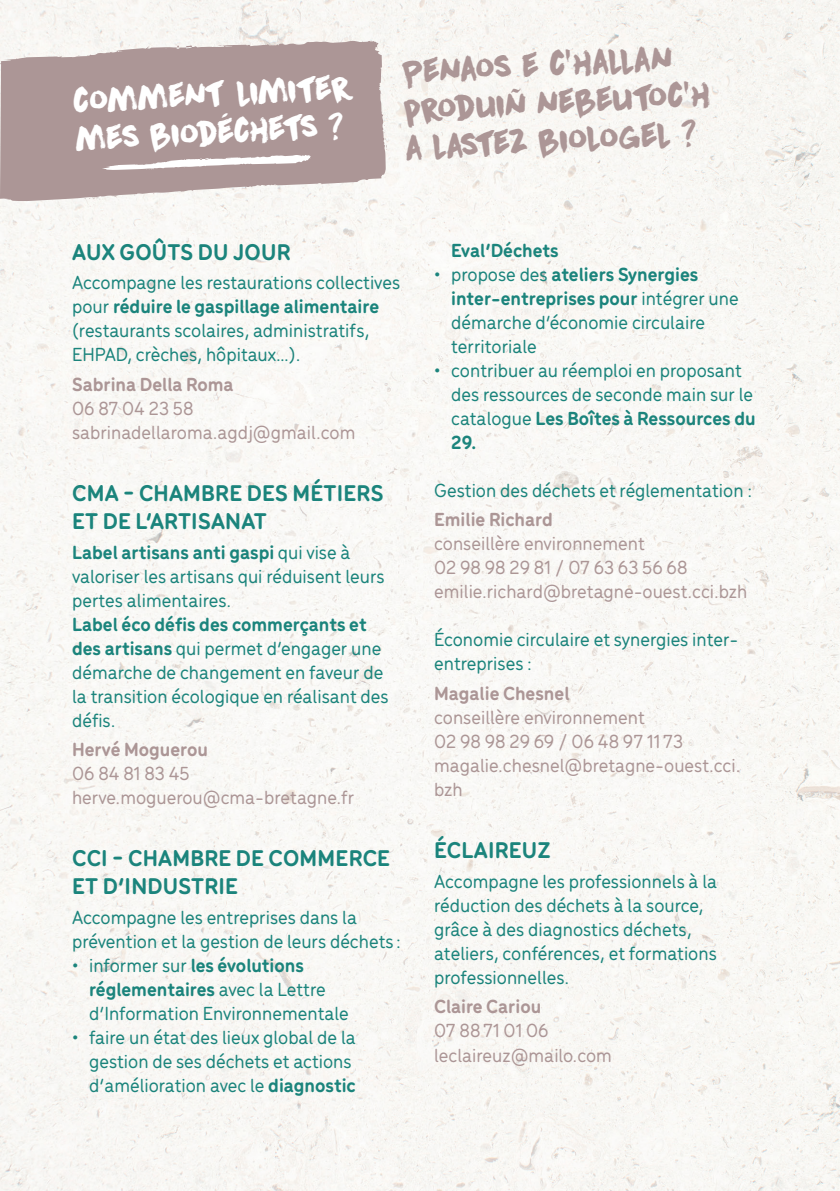
<style>
.page{position:relative;width:840px;height:1191px;background:#fff}
.page>*{position:absolute;margin:0;border:0;box-sizing:border-box;transform-origin:0 0}
.t1{font:32px/38px "DK Downward Fall";color:#ac9696}
.t2{font:32px/38px "DK Downward Fall";color:#fff}
.t3{font:700 24px/28px "Menco";letter-spacing:.01em;color:#1b847c}
.t4{font:500 20px/24px "Menco";color:#1b847c}
.t5{font:500 20px/24px "Menco";color:#ac9696}
.t6{font:700 20px "Menco";color:#ac9696}
.t7{font:700 20px "Menco";color:#1b847c}
.s1{font-weight:700}
</style>
<div class="page">
<div style="left:0;top:0;width:839px;height:1191px;background:#f9f8f4"></div>
<svg style="left:0;top:40px;width:386px;height:161px;background:#b7a4a4"></svg>
<h1 class="t2" style="left:72px;top:81px;width:283px;rotate:-3deg">comment limiter mes biodéchets ?</h1>
<h1 class="t1" style="left:400px;top:51px;width:309px;rotate:-3deg">Penaos e c’hallan produiñ nebeutoc’h a lastez biologel ?</h1>
<p class="t3" style="left:72px;top:236px;width:220px">AUX GOÛTS DU JOUR</p>
<p class="t4" style="left:72px;top:269px;width:329px">Accompagne les restaurations collectives pour <span class="s1">réduire le gaspillage alimentaire </span>(restaurants scolaires, administratifs, EHPAD, crèches, hôpitaux…).</p>
<p class="t6" style="left:72px;top:369px;width:163px">Sabrina Della Roma</p>
<p class="t5" style="left:72px;top:395px;width:285px">06 87 04 23 58 sabrinadellaroma.agdj@gmail.com</p>
<p class="t3" style="left:72px;top:477px;width:312px">CMA - CHAMBRE DES MÉTIERS<br>ET DE L’ARTISANAT</p>
<p class="t4" style="left:72px;top:539px;width:314px"><span class="s1">Label artisans anti gaspi</span> qui vise à valoriser les artisans qui réduisent leurs pertes alimentaires.</p>
<p class="t4" style="left:72px;top:611px;width:318px"><span class="s1">Label éco défis des commerçants et des artisans</span> qui permet d’engager une démarche de changement en faveur de la transition écologique en réalisant des défis.</p>
<p class="t6" style="left:72px;top:735px;width:137px">Hervé Moguerou</p>
<p class="t5" style="left:72px;top:760px;width:284px">06 84 81 83 45 herve.moguerou@cma-bretagne.fr</p>
<p class="t3" style="left:72px;top:843px;width:319px">CCI - CHAMBRE DE COMMERCE<br>ET D’INDUSTRIE</p>
<p class="t4" style="left:72px;top:904px;width:330px">Accompagne les entreprises dans la prévention et la gestion de leurs déchets :</p>
<p class="t4" style="left:89px;top:952px;width:261px;text-indent:-17px">• informer sur <span class="s1">les évolutions réglementaires</span> avec la Lettre d’Information Environnementale</p>
<p class="t4" style="left:89px;top:1024px;width:268px;text-indent:-17px">• faire un état des lieux global de la gestion de ses déchets et actions d’amélioration avec le <span class="s1">diagnostic</span></p>
<p class="t7" style="left:451px;top:235px;width:109px">Eval’Déchets</p>
<p class="t4" style="left:451px;top:261px;width:289px;text-indent:-17px">• propose des <span class="s1">ateliers Synergies inter-entreprises pour</span> intégrer une démarche d’économie circulaire territoriale</p>
<p class="t4" style="left:451px;top:357px;width:306px;text-indent:-17px">• contribuer au réemploi en proposant des ressources de seconde main sur le catalogue <span class="s1">Les Boîtes à Ressources du<br>29.</span></p>
<p class="t4" style="left:434px;top:477px;width:319px">Gestion des déchets et réglementation :</p>
<p class="t6" style="left:434px;top:505px;width:120px">Emilie Richard</p>
<p class="t5" style="left:434px;top:530px;width:314px">conseillère environnement<br>02 98 98 29 81 / 07 63 63 56 68 emilie.richard@bretagne-ouest.cci.bzh</p>
<p class="t4" style="left:434px;top:626px;width:306px">Économie circulaire et synergies inter&shy;entreprises :</p>
<p class="t6" style="left:434px;top:678px;width:137px">Magalie Chesnel</p>
<p class="t5" style="left:434px;top:704px;width:308px">conseillère environnement<br>02 98 98 29 69 / 06 48 97 11 73 magalie.chesnel@bretagne-ouest.cci. bzh</p>
<p class="t3" style="left:434px;top:834px;width:118px">ÉCLAIREUZ</p>
<p class="t4" style="left:434px;top:868px;width:284px">Accompagne les professionnels à la réduction des déchets à la source, grâce à des diagnostics déchets, ateliers, conférences, et formations professionnelles.</p>
<p class="t6" style="left:434px;top:992px;width:109px">Claire Cariou</p>
<p class="t5" style="left:434px;top:1017px;width:179px">07 88 71 01 06 leclaireuz@mailo.com</p>
</div>
